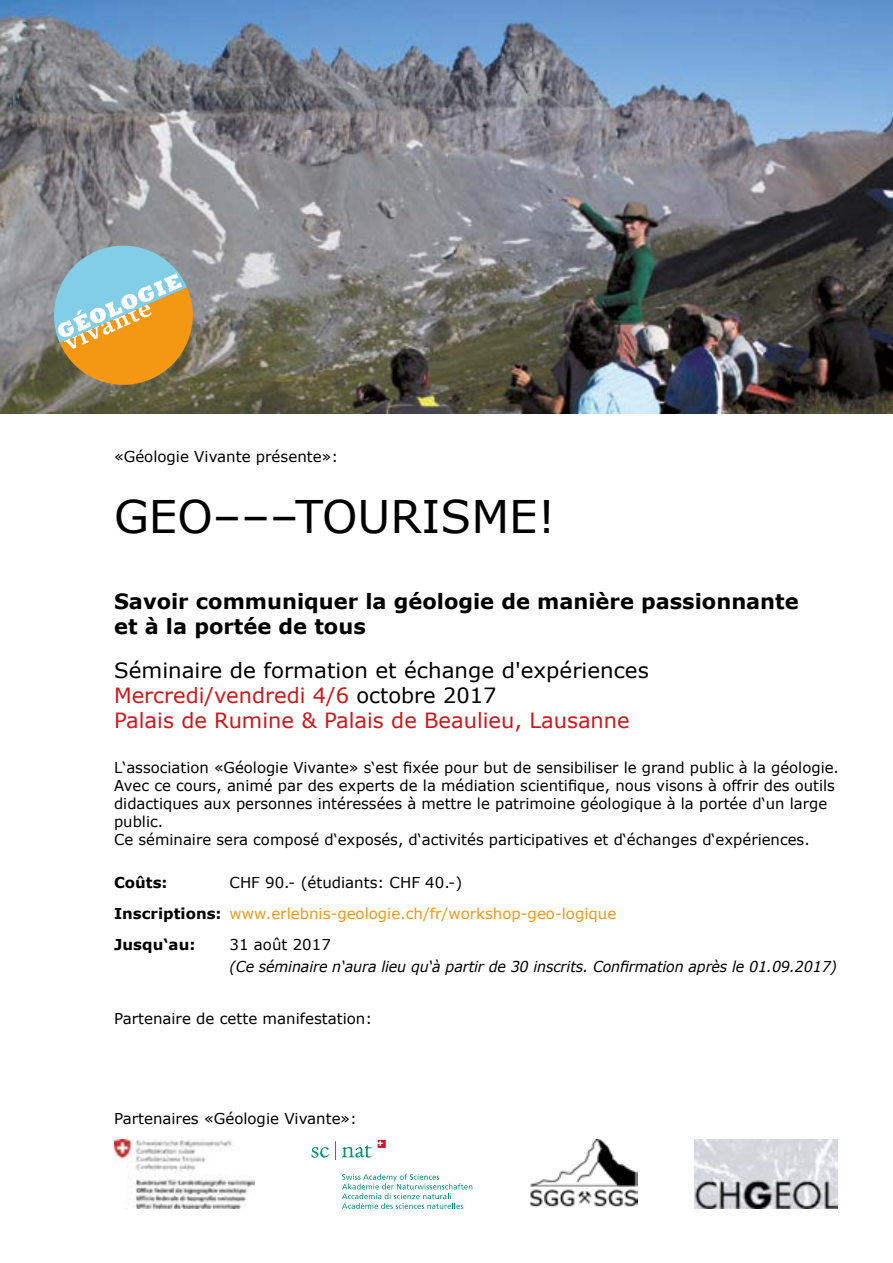
<style>
.page{position:relative;width:893px;height:1263px;background:#fff}
.page>*{position:absolute;margin:0;border:0;box-sizing:border-box;transform-origin:0 0}
.t1{font:45px "Verdana";color:#000}
.t2{font:21px/25.2px "Verdana";color:#cd171a}
.t3{font:700 21px/25.2px "Verdana";color:#000}
.t4{font:15px/18px "Verdana";color:#000}
.t5{font:15px/30.8px "Verdana";color:#f49712}
.t6{font:italic 15px "Verdana";letter-spacing:-.01em;color:#000;scale:.95 1}
.t7{font:700 15px "Verdana";color:#000}
.s1{color:#000}
.s2{font-weight:700;color:#000}
</style>
<div class="page">
<img style="left:0;top:0;width:893px;height:413px">
<svg style="left:54px;top:246px;width:139px;height:139px;background:#b5ab80"></svg>
<img style="left:114px;top:1140px;width:140px;height:69px">
<svg style="left:342px;top:1174px;width:130px;height:35px"></svg>
<svg style="left:335px;top:1141px;width:1px;height:19px"></svg>
<svg style="left:342px;top:1145px;width:30px;height:13px"></svg>
<svg style="left:311px;top:1147px;width:18px;height:11px"></svg>
<svg style="left:378px;top:1140px;width:8px;height:8px"></svg>
<img style="left:694px;top:1140px;width:144px;height:69px">
<img style="left:530px;top:1140px;width:107px;height:67px">
<p class="t4" style="left:114px;top:447px;width:226px">«Géologie Vivante présente»:</p>
<h1 class="t1" style="left:114px;top:488px;width:443px">GEO–––TOURISME!</h1>
<h2 class="t3" style="left:114px;top:588px;width:686px">Savoir communiquer la géologie de manière passionnante et à la portée de tous</h2>
<h2 class="t2" style="left:114px;top:657px;width:536px"><span class="s1">Séminaire de formation et échange d'expériences<br></span>Mercredi/vendredi 4/6 <span class="s1">octobre 2017<br></span>Palais de Rumine &amp; Palais de Beaulieu, Lausanne</h2>
<p class="t4" style="left:114px;top:757px;width:726px">L‘association «Géologie Vivante» s‘est fixée pour but de sensibiliser le grand public à la géologie.<br>Avec ce cours, animé par des experts de la médiation scientifique, nous visons à offrir des outils didactiques aux personnes intéressées à mettre le patrimoine géologique à la portée d‘un large public.<br>Ce séminaire sera composé d‘exposés, d‘activités participatives et d‘échanges d‘expériences.</p>
<p class="t7" style="left:114px;top:873px;width:55px">Coûts:</p>
<p class="t5" style="left:114px;top:867px;width:504px;text-indent:116px"><span class="s1">CHF 90.- (étudiants: CHF 40.-)<br></span><span class="s2">Inscriptions:</span> www.erlebnis-geologie.ch/fr/workshop-geo-logique<br><span class="s2">Jusqu‘au:</span></p>
<p class="t4" style="left:230px;top:934px;width:103px">31 août 2017</p>
<p class="t6" style="left:230px;top:957px;width:641px">(Ce séminaire n‘aura lieu qu‘à partir de 30 inscrits. Confirmation après le 01.09.2017)</p>
<p class="t4" style="left:114px;top:1009px;width:260px">Partenaire de cette manifestation:</p>
<p class="t4" style="left:114px;top:1109px;width:245px">Partenaires «Géologie Vivante»:</p>
</div>
